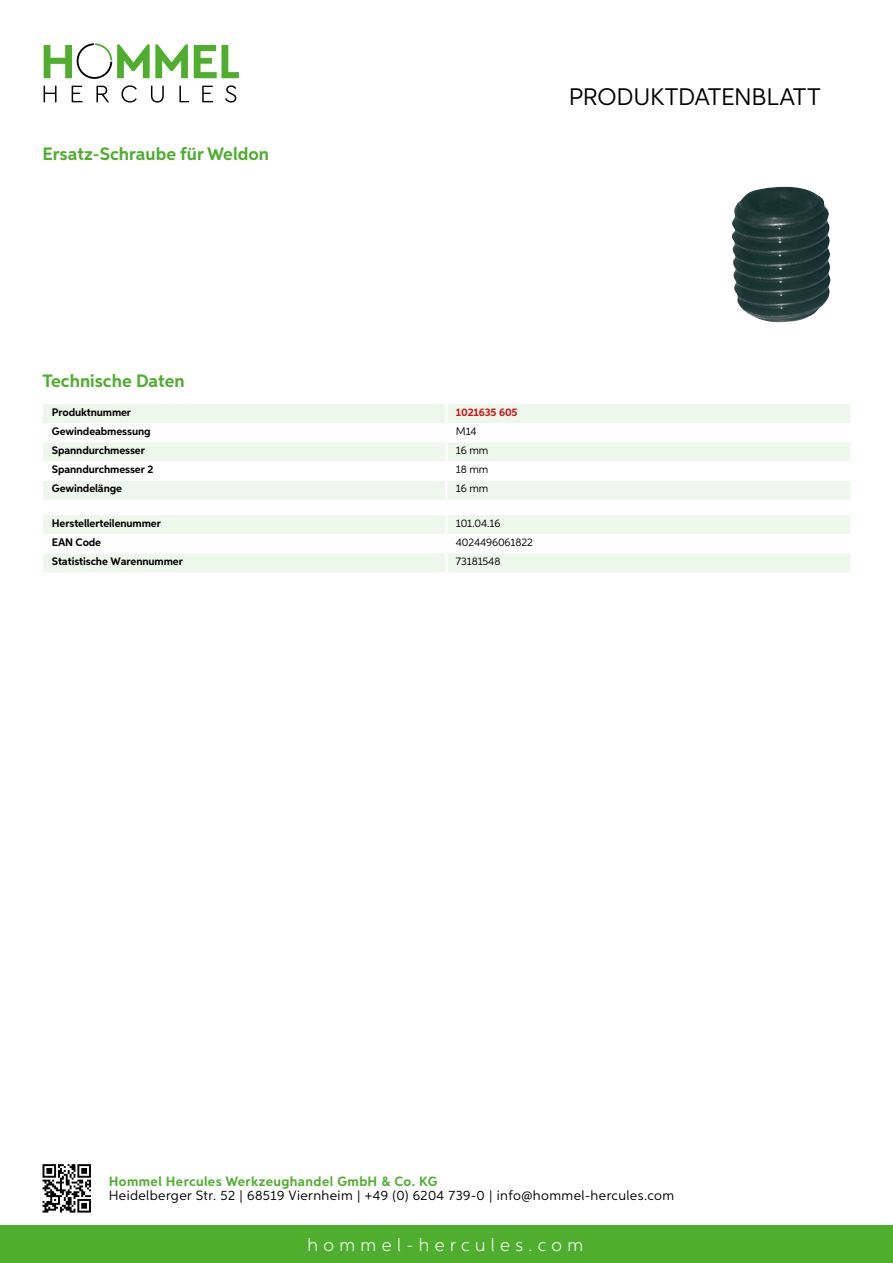
<style>
.page{position:relative;width:893px;height:1263px;background:#fff}
.page>*{position:absolute;margin:0;border:0;box-sizing:border-box;transform-origin:0 0}
.t1{font:24px "Aspira";letter-spacing:-.01em;color:#000}
.t2{font:700 18px "Aspira";color:#50ae2f}
.t3{font:300 18px "Aspira";letter-spacing:.3em;color:#fff}
.t4{font:13.5px "Aspira";letter-spacing:.03em;color:#000}
.t5{font:700 13.5px "Aspira";letter-spacing:.03em;color:#50ae2f}
.t6{font:700 10.95px "Aspira";letter-spacing:-.01em;color:#000}
.t7{font:10.95px "Aspira";letter-spacing:-.01em;color:#000}
.t8{font:700 10.95px "Aspira";letter-spacing:-.01em;color:#cd1013}
</style>
<div class="page">
<div style="left:0;top:1226px;width:893px;height:37px;background:#50ae2f"></div>
<svg style="left:43px;top:1164px;width:48px;height:48px"></svg>
<svg style="left:194px;top:45px;width:45px;height:33px"></svg>
<svg style="left:44px;top:43px;width:144px;height:36px"></svg>
<svg style="left:44px;top:86px;width:13px;height:16px"></svg>
<svg style="left:72px;top:86px;width:10px;height:16px"></svg>
<svg style="left:96px;top:86px;width:13px;height:16px"></svg>
<svg style="left:121px;top:85px;width:16px;height:18px"></svg>
<svg style="left:151px;top:86px;width:13px;height:17px"></svg>
<svg style="left:179px;top:86px;width:10px;height:16px"></svg>
<svg style="left:202px;top:86px;width:11px;height:16px"></svg>
<svg style="left:225px;top:85px;width:11px;height:18px"></svg>
<div style="left:43px;top:404px;width:807px;height:96px;background:#eef7eb"></div>
<svg style="left:43px;top:423px;width:807px;height:57px"></svg>
<hr style="left:445px;top:404px;width:3px;height:19px;background:#fff">
<hr style="left:445px;top:423px;width:3px;height:19px;background:#fff">
<hr style="left:445px;top:442px;width:3px;height:19px;background:#fff">
<hr style="left:445px;top:461px;width:3px;height:19px;background:#fff">
<hr style="left:445px;top:480px;width:3px;height:20px;background:#fff">
<svg style="left:43px;top:515px;width:807px;height:57px"></svg>
<hr style="left:445px;top:553px;width:3px;height:19px;background:#fff">
<img style="left:731px;top:187px;width:100px;height:135px">
<h2 class="t2" style="left:43px;top:142px;width:228px">Ersatz-Schraube für Weldon</h2>
<h1 class="t1" style="left:569px;top:82px;width:253px">Produktdatenblatt</h1>
<h2 class="t2" style="left:43px;top:370px;width:144px">Technische Daten</h2>
<p class="t6" style="left:52px;top:405px;width:81px">Produktnummer</p>
<p class="t8" style="left:456px;top:405px;width:63px">1021635 605</p>
<p class="t6" style="left:52px;top:425px;width:100px">Gewindeabmessung</p>
<p class="t7" style="left:456px;top:425px;width:22px">M14</p>
<p class="t6" style="left:52px;top:444px;width:95px">Spanndurchmesser</p>
<p class="t7" style="left:456px;top:444px;width:34px">16 mm</p>
<p class="t6" style="left:52px;top:463px;width:103px">Spanndurchmesser 2</p>
<p class="t7" style="left:456px;top:463px;width:34px">18 mm</p>
<p class="t6" style="left:52px;top:482px;width:72px">Gewindelänge</p>
<p class="t7" style="left:456px;top:482px;width:34px">16 mm</p>
<p class="t6" style="left:52px;top:516px;width:111px">Herstellerteilenummer</p>
<p class="t7" style="left:456px;top:517px;width:46px">101.04.16</p>
<p class="t6" style="left:52px;top:536px;width:51px">EAN Code</p>
<p class="t7" style="left:456px;top:536px;width:78px">4024496061822</p>
<p class="t6" style="left:52px;top:555px;width:132px">Statistische Warennummer</p>
<p class="t7" style="left:456px;top:555px;width:46px">73181548</p>
<p class="t5" style="left:109px;top:1172px;width:330px">Hommel Hercules Werkzeughandel GmbH &amp; Co. KG</p>
<p class="t4" style="left:109px;top:1187px;width:567px">Heidelberger Str. 52 | 68519 Viernheim | +49 (0) 6204 739-0 | info@hommel-hercules.com</p>
<h2 class="t3" style="left:307px;top:1234px;width:277px">hommel-hercules.com</h2>
</div>
